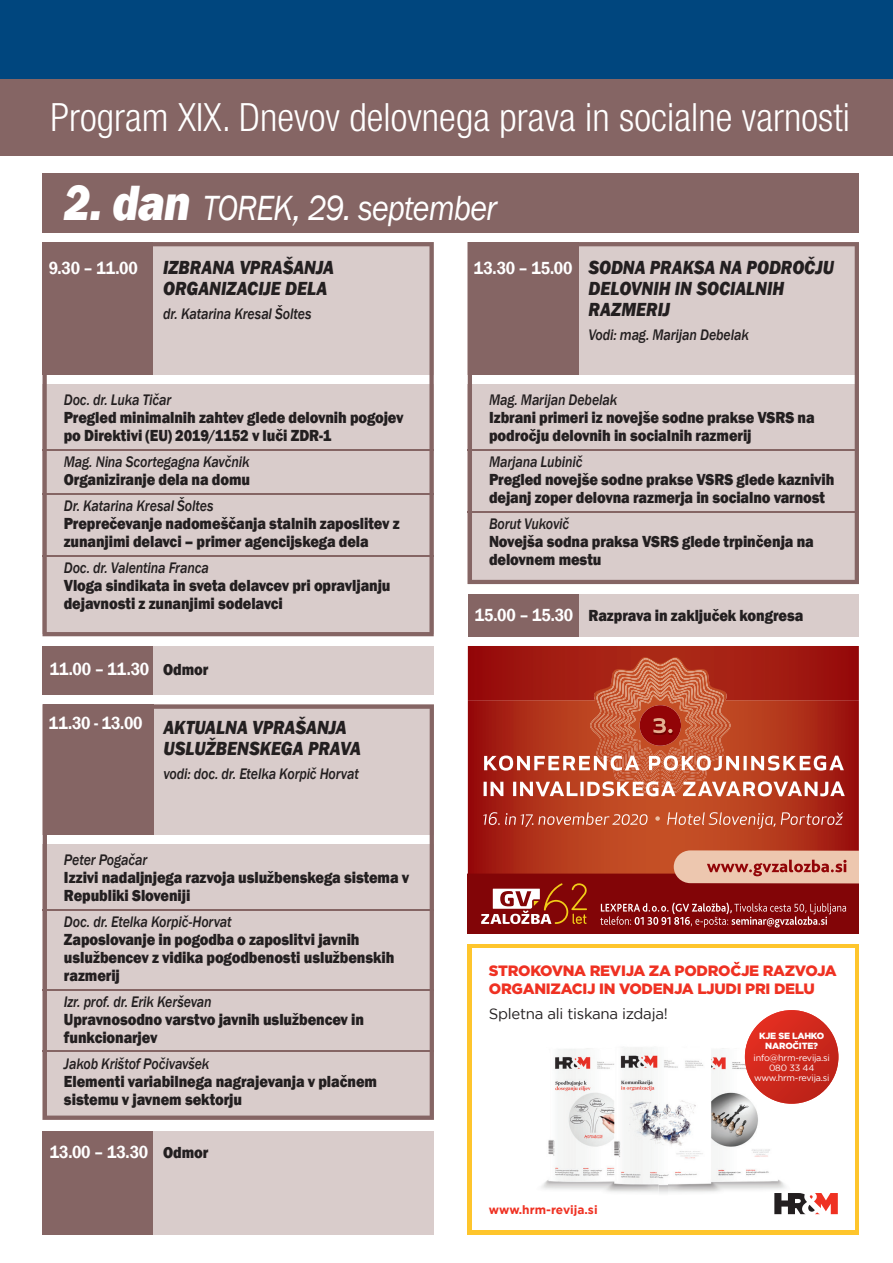
<style>
.page{position:relative;width:893px;height:1263px;background:#fff}
.page>*{position:absolute;margin:0;border:0;box-sizing:border-box;transform-origin:0 0}
.t1{font:italic 800 51px "Franklin Gothic";color:#fff;scale:.89 1}
.t2{font:300 condensed 39px "Helvetica Neue LT Pro";color:#fff}
.t3{font:italic 36px "Franklin Gothic";letter-spacing:-.03em;color:#fff;scale:.89 1}
.t4{font:italic 800 19.5px/21px "Franklin Gothic";color:#231f20;scale:.89 1}
.t5{font:600 18px "Franklin Gothic";letter-spacing:-.01em;color:#fff;scale:.89 1}
.t6{font:800 16.5px/18px "Franklin Gothic";letter-spacing:-.005em;color:#231f20;scale:.89 1}
.t7{font:italic 500 15.75px "Franklin Gothic";letter-spacing:-.01em;color:#231f20;scale:.89 1}
.t8{font:900 15px/18px "Gotham";letter-spacing:-.02em;color:#ef3122}
.t9{font:15px "Gotham";letter-spacing:-.02em;color:#231f20}
.t10{font:700 12px "Gotham";color:#ef3122}
.t11{font:9px/9.8px "Gotham";letter-spacing:-.025em;color:#fff;text-align:center}
.t12{font:900 9px/9.8px "Gotham";letter-spacing:-.025em;color:#fff;text-align:center}
.s1{font-weight:800;font-size:16.5px;color:#231f20}
.s2{font-weight:600;font-size:18px;color:#fff}
</style>
<div class="page">
<div style="left:43px;top:173px;width:816px;height:59px;background:#856564"></div>
<div style="left:145px;top:1131px;width:289px;height:103px;background:#d9cccb"></div>
<div style="left:43px;top:1131px;width:110px;height:103px;background:#856564"></div>
<div style="left:570px;top:594px;width:289px;height:42px;background:#d9cccb"></div>
<div style="left:468px;top:594px;width:110px;height:42px;background:#856564"></div>
<div style="left:0;top:0;width:893px;height:79px;background:#00467e"></div>
<div style="left:0;top:79px;width:893px;height:77px;background:#856564"></div>
<div style="left:145px;top:646px;width:289px;height:49px;background:#d9cccb"></div>
<div style="left:43px;top:646px;width:110px;height:49px;background:#856564"></div>
<svg style="left:468px;top:242px;width:391px;height:342px;background:#ccbcbb"></svg>
<svg style="left:43px;top:242px;width:391px;height:394px;background:#cdbebd"></svg>
<svg style="left:43px;top:704px;width:391px;height:416px;background:#cebebd"></svg>
<svg style="left:468px;top:700px;width:391px;height:150px;background:#af311a"></svg>
<svg style="left:468px;top:646px;width:391px;height:54px;background:#9f1710"></svg>
<img style="left:590px;top:658px;width:140px;height:123px">
<svg style="left:484px;top:755px;width:360px;height:16px"></svg>
<svg style="left:484px;top:781px;width:361px;height:15px"></svg>
<svg style="left:483px;top:812px;width:165px;height:15px;background:#c15a43"></svg>
<svg style="left:655px;top:816px;width:5px;height:5px"></svg>
<svg style="left:667px;top:812px;width:176px;height:17px;background:#c25b42"></svg>
<hr style="left:468px;top:933px;width:391px;height:1px;background:#820507">
<svg style="left:468px;top:850px;width:391px;height:83px;background:#a54037"></svg>
<div style="left:468px;top:944px;width:391px;height:290px;background:#fec52c"></div>
<div style="left:472px;top:949px;width:383px;height:281px;background:#fff"></div>
<img style="left:541px;top:1048px;width:57px;height:142px">
<img style="left:728px;top:1029px;width:58px;height:161px">
<img style="left:598px;top:1047px;width:130px;height:147px">
<svg style="left:774px;top:1193px;width:64px;height:21px"></svg>
<div style="left:745px;top:1010px;width:93px;height:94px;background:linear-gradient(to right,#de2e21,#c02319);border-radius:47px"></div>
<h2 class="t2" style="left:51px;top:95px;width:801px">Program XIX. Dnevov delovnega prava in socialne varnosti</h2>
<h1 class="t1" style="left:64px;top:170px;width:144px">2. dan</h1>
<h3 class="t3" style="left:203px;top:186px;width:332px">TOREK, 29. september</h3>
<p class="t5" style="left:49px;top:256px;width:102px">9.30 – 11.00</p>
<p class="t4" style="left:163px;top:257px;width:193px">IZBRANA VPRAŠANJA<br>ORGANIZACIJE DELA</p>
<p class="t7" style="left:163px;top:304px;width:168px">dr. Katarina Kresal Šoltes</p>
<p class="t7" style="left:64px;top:390px;width:122px">Doc. dr. Luka Tičar</p>
<p class="t6" style="left:64px;top:408px;width:383px">Pregled minimalnih zahtev glede delovnih pogojev po Direktivi (EU) 2019/1152 v luči ZDR-1</p>
<p class="t7" style="left:64px;top:452px;width:210px">Mag. Nina Scortegagna Kavčnik</p>
<p class="t6" style="left:64px;top:470px;width:211px">Organiziranje dela na domu</p>
<p class="t7" style="left:64px;top:496px;width:170px">Dr. Katarina Kresal Šoltes</p>
<p class="t6" style="left:64px;top:514px;width:379px">Preprečevanje nadomeščanja stalnih zaposlitev z zunanjimi delavci – primer agencijskega dela</p>
<p class="t7" style="left:64px;top:558px;width:165px">Doc. dr. Valentina Franca</p>
<p class="t6" style="left:64px;top:576px;width:369px">Vloga sindikata in sveta delavcev pri opravljanju dejavnosti z zunanjimi sodelavci</p>
<p class="t5" style="left:50px;top:658px;width:180px">11.00 – 11.30 <span class="s1">Odmor</span></p>
<p class="t5" style="left:49px;top:711px;width:107px">11.30 - 13.00</p>
<p class="t4" style="left:163px;top:717px;width:224px">AKTUALNA VPRAŠANJA<br>USLUŽBENSKEGA PRAVA</p>
<p class="t7" style="left:163px;top:764px;width:221px">vodi: doc. dr. Etelka Korpič Horvat</p>
<p class="t7" style="left:64px;top:850px;width:95px">Peter Pogačar</p>
<p class="t6" style="left:64px;top:869px;width:389px">Izzivi nadaljnjega razvoja uslužbenskega sistema v<br>Republiki Sloveniji</p>
<p class="t7" style="left:64px;top:912px;width:190px">Doc. dr. Etelka Korpič-Horvat</p>
<p class="t6" style="left:64px;top:930px;width:373px">Zaposlovanje in pogodba o zaposlitvi javnih uslužbencev z vidika pogodbenosti uslužbenskih razmerij</p>
<p class="t7" style="left:64px;top:992px;width:168px">Izr. prof. dr. Erik Kerševan</p>
<p class="t6" style="left:64px;top:1010px;width:339px">Upravnosodno varstvo javnih uslužbencev in funkcionarjev</p>
<p class="t7" style="left:64px;top:1054px;width:165px">Jakob Krištof Počivavšek</p>
<p class="t6" style="left:64px;top:1072px;width:353px">Elementi variabilnega nagrajevanja v plačnem sistemu v javnem sektorju</p>
<p class="t5" style="left:50px;top:1141px;width:180px">13.00 – 13.30 <span class="s1">Odmor</span></p>
<p class="t5" style="left:474px;top:256px;width:112px">13.30 – 15.00</p>
<p class="t4" style="left:588px;top:257px;width:277px">SODNA PRAKSA NA PODROČJU<br>DELOVNIH IN SOCIALNIH<br>RAZMERIJ</p>
<p class="t7" style="left:588px;top:325px;width:182px">Vodi: mag. Marijan Debelak</p>
<p class="t7" style="left:489px;top:390px;width:146px">Mag. Marijan Debelak</p>
<p class="t6" style="left:489px;top:408px;width:367px">Izbrani primeri iz novejše sodne prakse VSRS na področju delovnih in socialnih razmerij</p>
<p class="t7" style="left:489px;top:452px;width:107px">Marjana Lubinič</p>
<p class="t6" style="left:489px;top:470px;width:390px">Pregled novejše sodne prakse VSRS glede kaznivih dejanj zoper delovna razmerja in socialno varnost</p>
<p class="t7" style="left:489px;top:514px;width:92px">Borut Vukovič</p>
<p class="t6" style="left:489px;top:532px;width:366px">Novejša sodna praksa VSRS glede trpinčenja na delovnem mestu</p>
<p class="t6" style="left:475px;top:606px;width:371px"><span class="s2">15.00 – 15.30</span> Razprava in zaključek kongresa</p>
<p class="t8" style="left:489px;top:961px;width:349px">STROKOVNA REVIJA ZA PODROCJE RAZVOJA<br>ORGANIZACIJ IN VODENJA LJUDI PRI DELU</p>
<p class="t9" style="left:489px;top:1005px;width:180px">Spletna ali tiskana izdaja!</p>
<p class="t10" style="left:489px;top:1203px;width:110px">www.hrm-revija.si</p>
<p class="t12" style="left:759px;top:1031px;width:67px">KJE SE LAHKO<br>NAROCITE?</p>
<p class="t11" style="left:754px;top:1053px;width:78px">info@hrm-revija.si<br>080 33 44 www.hrm-revija.si</p>
</div>
